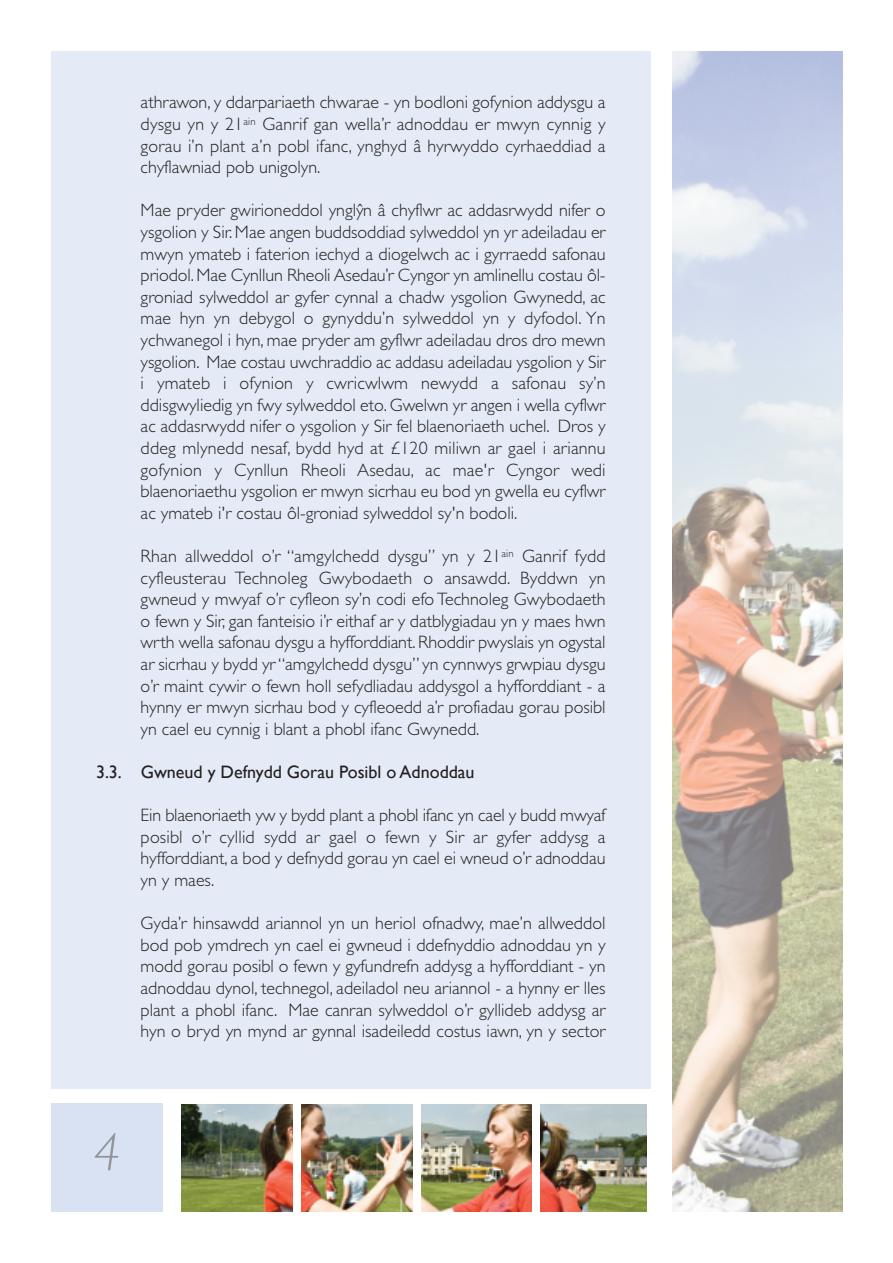
<style>
.page{position:relative;width:893px;height:1263px;background:#fff}
.page>*{position:absolute;margin:0;border:0;box-sizing:border-box;transform-origin:0 0}
.t1{font:italic 300 54px "Gill Sans";color:#939598}
.t2{font:300 18px/21.6px "Gill Sans";color:#231f20;text-align:justify}
.t3{font:18px "Gill Sans";color:#231f20}
</style>
<div class="page">
<div style="left:51px;top:51px;width:600px;height:1038px;background:#e4ebf6"></div>
<img style="left:182px;top:1104px;width:465px;height:108px">
<img style="left:673px;top:51px;width:170px;height:1161px">
<div style="left:293px;top:1097px;width:8px;height:119px;background:#fff"></div>
<div style="left:413px;top:1097px;width:8px;height:119px;background:#fff"></div>
<div style="left:532px;top:1097px;width:7px;height:119px;background:#fff"></div>
<div style="left:51px;top:1104px;width:111px;height:108px;background:#d8e2f2"></div>
<p class="t2" style="left:141px;top:93px;width:466px">athrawon, y ddarpariaeth chwarae - yn bodloni gofynion addysgu a dysgu yn y 21<sup>ain</sup> Ganrif gan wella’r adnoddau er mwyn cynnig y gorau i’n plant a’n pobl ifanc, ynghyd â hyrwyddo cyrhaeddiad a chyflawniad pob unigolyn.</p>
<p class="t2" style="left:141px;top:201px;width:466px">Mae pryder gwirioneddol ynglyˆn â chyflwr ac addasrwydd nifer o ysgolion y Sir. Mae angen buddsoddiad sylweddol yn yr adeiladau er mwyn ymateb i faterion iechyd a diogelwch ac i gyrraedd safonau priodol. Mae Cynllun Rheoli Asedau’r Cyngor yn amlinellu costau ôl&shy;groniad sylweddol ar gyfer cynnal a chadw ysgolion Gwynedd, ac mae hyn yn debygol o gynyddu’n sylweddol yn y dyfodol. Yn ychwanegol i hyn, mae pryder am gyflwr adeiladau dros dro mewn ysgolion. Mae costau uwchraddio ac addasu adeiladau ysgolion y Sir i ymateb i ofynion y cwricwlwm newydd a safonau sy’n ddisgwyliedig yn fwy sylweddol eto. Gwelwn yr angen i wella cyflwr ac addasrwydd nifer o ysgolion y Sir fel blaenoriaeth uchel. Dros y ddeg mlynedd nesaf, bydd hyd at £120 miliwn ar gael i ariannu gofynion y Cynllun Rheoli Asedau, ac mae'r Cyngor wedi blaenoriaethu ysgolion er mwyn sicrhau eu bod yn gwella eu cyflwr ac ymateb i'r costau ôl-groniad sylweddol sy'n bodoli.</p>
<p class="t2" style="left:141px;top:547px;width:466px">Rhan allweddol o’r “amgylchedd dysgu” yn y 21<sup>ain</sup> Ganrif fydd cyfleusterau Technoleg Gwybodaeth o ansawdd. Byddwn yn gwneud y mwyaf o’r cyfleon sy’n codi efo Technoleg Gwybodaeth o fewn y Sir, gan fanteisio i’r eithaf ar y datblygiadau yn y maes hwn wrth wella safonau dysgu a hyfforddiant. Rhoddir pwyslais yn ogystal ar sicrhau y bydd yr“amgylchedd dysgu” yn cynnwys grwpiau dysgu o’r maint cywir o fewn holl sefydliadau addysgol a hyfforddiant - a hynny er mwyn sicrhau bod y cyfleoedd a’r profiadau gorau posibl yn cael eu cynnig i blant a phobl ifanc Gwynedd.</p>
<p class="t3" style="left:96px;top:762px;width:380px">3.3. Gwneud y Defnydd Gorau Posibl o Adnoddau</p>
<p class="t2" style="left:141px;top:806px;width:466px">Ein blaenoriaeth yw y bydd plant a phobl ifanc yn cael y budd mwyaf posibl o’r cyllid sydd ar gael o fewn y Sir ar gyfer addysg a hyfforddiant, a bod y defnydd gorau yn cael ei wneud o’r adnoddau yn y maes.</p>
<p class="t2" style="left:141px;top:914px;width:466px">Gyda’r hinsawdd ariannol yn un heriol ofnadwy, mae’n allweddol bod pob ymdrech yn cael ei gwneud i ddefnyddio adnoddau yn y modd gorau posibl o fewn y gyfundrefn addysg a hyfforddiant - yn adnoddau dynol, technegol, adeiladol neu ariannol - a hynny er lles plant a phobl ifanc. Mae canran sylweddol o’r gyllideb addysg ar hyn o bryd yn mynd ar gynnal isadeiledd costus iawn, yn y sector</p>
<h1 class="t1" style="left:93px;top:1122px;width:30px">4</h1>
</div>
